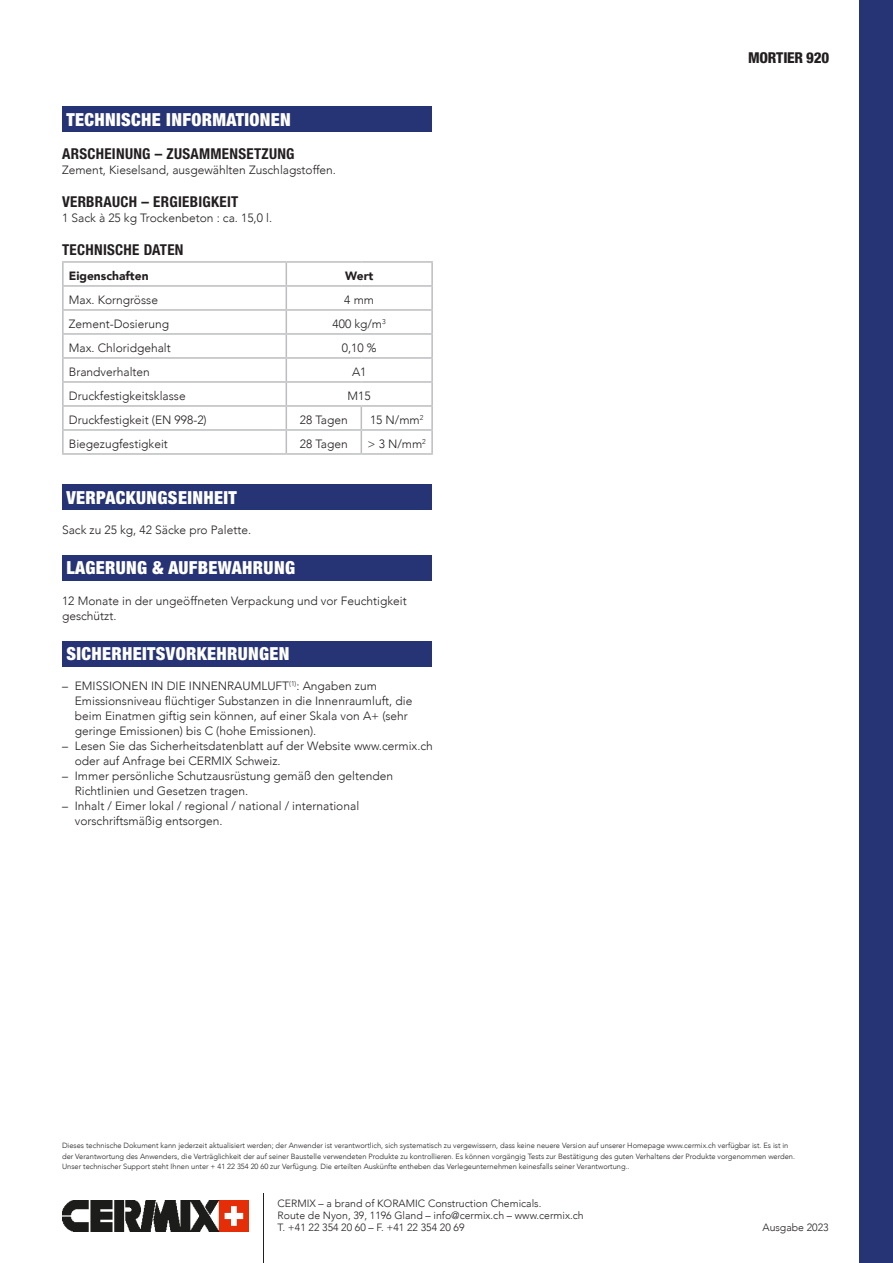
<style>
.page{position:relative;width:893px;height:1263px;background:#fff}
.page>*{position:absolute;margin:0;border:0;box-sizing:border-box;transform-origin:0 0}
.H4_-_Titre_fiche{font:900 condensed 18px "Helvetica Neue LT Std";letter-spacing:.02em;color:#fff}
.H5_-_Sout-Titre_Fich{font:700 condensed 15px "Helvetica Neue LT Std";letter-spacing:.02em;color:#231f20}
.t1{font:800 condensed 15px "Helvetica Neue LT Std";letter-spacing:-.015em;color:#231f20}
.P_-_Texte_courant{font:300 12px/15px "Avenir";color:#231f20}
.P_-_Texte_courant_ce{font:300 12px "Avenir";color:#231f20}
.P_-_Texte_courant-2{font:900 12px "Avenir";color:#231f20}
.P_-_Texte_courant_ce-2{font:900 12px "Avenir";color:#231f20}
.t2{font:300 10.5px/12px "Avenir";color:#231f20}
.t3{font:300 7.5px/10.5px "Avenir";color:#231f20}
</style>
<div class="page">
<div style="left:859px;top:0;width:34px;height:1263px;background:#263374"></div>
<hr style="left:264px;top:1193px;width:1px;height:70px;background:#231f20">
<img style="left:62px;top:1201px;width:187px;height:30px">
<div style="left:62px;top:107px;width:370px;height:25px;background:#263374"></div>
<hr style="left:62px;top:261px;width:224px;height:2px;background:#bcbdc0">
<hr style="left:62px;top:263px;width:2px;height:22px;background:#bcbdc0">
<hr style="left:62px;top:285px;width:224px;height:2px;background:#bcbdc0">
<hr style="left:62px;top:287px;width:2px;height:22px;background:#bcbdc0">
<hr style="left:361px;top:285px;width:72px;height:2px;background:#bcbdc0">
<hr style="left:62px;top:309px;width:224px;height:2px;background:#bcbdc0">
<hr style="left:62px;top:311px;width:2px;height:22px;background:#bcbdc0">
<hr style="left:361px;top:309px;width:72px;height:2px;background:#bcbdc0">
<hr style="left:62px;top:333px;width:224px;height:2px;background:#bcbdc0">
<hr style="left:62px;top:335px;width:2px;height:22px;background:#bcbdc0">
<hr style="left:62px;top:357px;width:224px;height:2px;background:#bcbdc0">
<hr style="left:62px;top:359px;width:2px;height:22px;background:#bcbdc0">
<hr style="left:62px;top:381px;width:224px;height:2px;background:#bcbdc0">
<hr style="left:62px;top:383px;width:2px;height:22px;background:#bcbdc0">
<hr style="left:62px;top:405px;width:224px;height:2px;background:#bcbdc0">
<hr style="left:62px;top:407px;width:2px;height:22px;background:#bcbdc0">
<hr style="left:62px;top:429px;width:224px;height:2px;background:#bcbdc0">
<hr style="left:62px;top:431px;width:2px;height:22px;background:#bcbdc0">
<hr style="left:62px;top:453px;width:224px;height:2px;background:#bcbdc0">
<hr style="left:286px;top:261px;width:75px;height:2px;background:#bcbdc0">
<hr style="left:361px;top:261px;width:72px;height:2px;background:#bcbdc0">
<hr style="left:431px;top:263px;width:2px;height:22px;background:#bcbdc0">
<hr style="left:431px;top:287px;width:2px;height:22px;background:#bcbdc0">
<hr style="left:431px;top:311px;width:2px;height:22px;background:#bcbdc0">
<hr style="left:431px;top:407px;width:2px;height:22px;background:#bcbdc0">
<hr style="left:361px;top:429px;width:72px;height:2px;background:#bcbdc0">
<hr style="left:431px;top:431px;width:2px;height:22px;background:#bcbdc0">
<hr style="left:286px;top:453px;width:75px;height:2px;background:#bcbdc0">
<hr style="left:361px;top:453px;width:72px;height:2px;background:#bcbdc0">
<hr style="left:361px;top:333px;width:72px;height:2px;background:#bcbdc0">
<hr style="left:431px;top:335px;width:2px;height:22px;background:#bcbdc0">
<hr style="left:361px;top:357px;width:72px;height:2px;background:#bcbdc0">
<hr style="left:431px;top:359px;width:2px;height:22px;background:#bcbdc0">
<svg style="left:286px;top:263px;width:146px;height:190px"></svg>
<hr style="left:361px;top:381px;width:72px;height:2px;background:#bcbdc0">
<hr style="left:431px;top:383px;width:2px;height:22px;background:#bcbdc0">
<hr style="left:286px;top:405px;width:75px;height:2px;background:#bcbdc0">
<hr style="left:361px;top:405px;width:72px;height:2px;background:#bcbdc0">
<div style="left:62px;top:485px;width:370px;height:25px;background:#263374"></div>
<div style="left:62px;top:555px;width:370px;height:26px;background:#263374"></div>
<div style="left:62px;top:641px;width:370px;height:25px;background:#263374"></div>
<p class="H4_-_Titre_fiche" style="left:66px;top:108px;width:226px">TECHNISCHE INFORMATIONEN</p>
<p class="H5_-_Sout-Titre_Fich" style="left:62px;top:145px;width:234px">ARSCHEINUNG – ZUSAMMENSETZUNG</p>
<p class="P_-_Texte_courant" style="left:62px;top:163px;width:275px">Zement, Kieselsand, ausgewählten Zuschlagstoffen.</p>
<p class="H5_-_Sout-Titre_Fich" style="left:62px;top:193px;width:178px">VERBRAUCH – ERGIEBIGKEIT</p>
<p class="P_-_Texte_courant" style="left:62px;top:211px;width:212px">1 Sack à 25 kg Trockenbeton : ca. 15,0 l.</p>
<p class="H5_-_Sout-Titre_Fich" style="left:62px;top:241px;width:123px">TECHNISCHE DATEN</p>
<p class="P_-_Texte_courant-2" style="left:69px;top:265px;width:81px">Eigenschaften</p>
<p class="P_-_Texte_courant_ce-2" style="left:345px;top:265px;width:30px">Wert</p>
<p class="P_-_Texte_courant" style="left:69px;top:292px;width:91px">Max. Korngrösse</p>
<p class="P_-_Texte_courant_ce" style="left:344px;top:293px;width:31px">4 mm</p>
<p class="P_-_Texte_courant" style="left:69px;top:316px;width:102px">Zement-Dosierung</p>
<p class="P_-_Texte_courant_ce" style="left:333px;top:317px;width:55px">400 kg/m<sup>3</sup></p>
<p class="P_-_Texte_courant" style="left:69px;top:340px;width:104px">Max. Chloridgehalt</p>
<p class="P_-_Texte_courant_ce" style="left:342px;top:341px;width:36px">0,10 %</p>
<p class="P_-_Texte_courant" style="left:69px;top:364px;width:83px">Brandverhalten</p>
<p class="P_-_Texte_courant_ce" style="left:352px;top:365px;width:16px">A1</p>
<p class="P_-_Texte_courant" style="left:69px;top:388px;width:118px">Druckfestigkeitsklasse</p>
<p class="P_-_Texte_courant_ce" style="left:348px;top:389px;width:25px">M15</p>
<p class="P_-_Texte_courant" style="left:69px;top:412px;width:139px">Druckfestigkeit (EN 998-2)</p>
<p class="P_-_Texte_courant_ce" style="left:300px;top:413px;width:50px">28 Tagen</p>
<p class="P_-_Texte_courant_ce" style="left:370px;top:413px;width:55px">15 N/mm<sup>2</sup></p>
<p class="P_-_Texte_courant" style="left:69px;top:436px;width:101px">Biegezugfestigkeit</p>
<p class="P_-_Texte_courant_ce" style="left:300px;top:437px;width:50px">28 Tagen</p>
<p class="P_-_Texte_courant_ce" style="left:368px;top:437px;width:60px">&gt; 3 N/mm<sup>2</sup></p>
<p class="H4_-_Titre_fiche" style="left:66px;top:486px;width:172px">VERPACKUNGSEINHEIT</p>
<p class="P_-_Texte_courant" style="left:62px;top:523px;width:191px">Sack zu 25 kg, 42 Säcke pro Palette.</p>
<p class="H4_-_Titre_fiche" style="left:66px;top:557px;width:230px">LAGERUNG &amp; AUFBEWAHRUNG</p>
<p class="P_-_Texte_courant" style="left:62px;top:593px;width:346px">12 Monate in der ungeöffneten Verpackung und vor Feuchtigkeit geschützt.</p>
<p class="H4_-_Titre_fiche" style="left:66px;top:642px;width:225px">SICHERHEITSVORKEHRUNGEN</p>
<p class="P_-_Texte_courant" style="left:75px;top:679px;width:339px;text-indent:-13px">– EMISSIONEN IN DIE INNENRAUMLUFT<sup>(1)</sup>: Angaben zum Emissionsniveau flüchtiger Substanzen in die Innenraumluft, die beim Einatmen giftig sein können, auf einer Skala von A+ (sehr geringe Emissionen) bis C (hohe Emissionen).</p>
<p class="P_-_Texte_courant" style="left:75px;top:739px;width:360px;text-indent:-13px">– Lesen Sie das Sicherheitsdatenblatt auf der Website www.cermix.ch oder auf Anfrage bei CERMIX Schweiz.</p>
<p class="P_-_Texte_courant" style="left:75px;top:769px;width:320px;text-indent:-13px">– Immer persönliche Schutzausrüstung gemäß den geltenden<br>Richtlinien und Gesetzen tragen.</p>
<p class="P_-_Texte_courant" style="left:75px;top:799px;width:286px;text-indent:-13px">– Inhalt / Eimer lokal / regional / national / international vorschriftsmäßig entsorgen.</p>
<p class="t1" style="left:748px;top:48px;width:83px">MORTIER 920</p>
<p class="t3" style="left:62px;top:1140px;width:734px">Dieses technische Dokument kann jederzeit aktualisiert werden; der Anwender ist verantwortlich, sich systematisch zu vergewissern, dass keine neuere Version auf unserer Homepage www.cermix.ch verfügbar ist. Es ist in der Verantwortung des Anwenders, die Verträglichkeit der auf seiner Baustelle verwendeten Produkte zu kontrollieren. Es können vorgängig Tests zur Bestätigung des guten Verhaltens der Produkte vorgenommen werden.<br>Unser technischer Support steht Ihnen unter + 41 22 354 20 60 zur Verfügung. Die erteilten Auskünfte entheben das Verlegeunternehmen keinesfalls seiner Verantwortung..</p>
<p class="t2" style="left:278px;top:1197px;width:308px">CERMIX – a brand of KORAMIC Construction Chemicals.<br>Route de Nyon, 39, 1196 Gland – info@cermix.ch – www.cermix.ch<br>T. +41 22 354 20 60 – F. +41 22 354 20 69</p>
<p class="t2" style="left:762px;top:1221px;width:68px">Ausgabe 2023</p>
</div>
